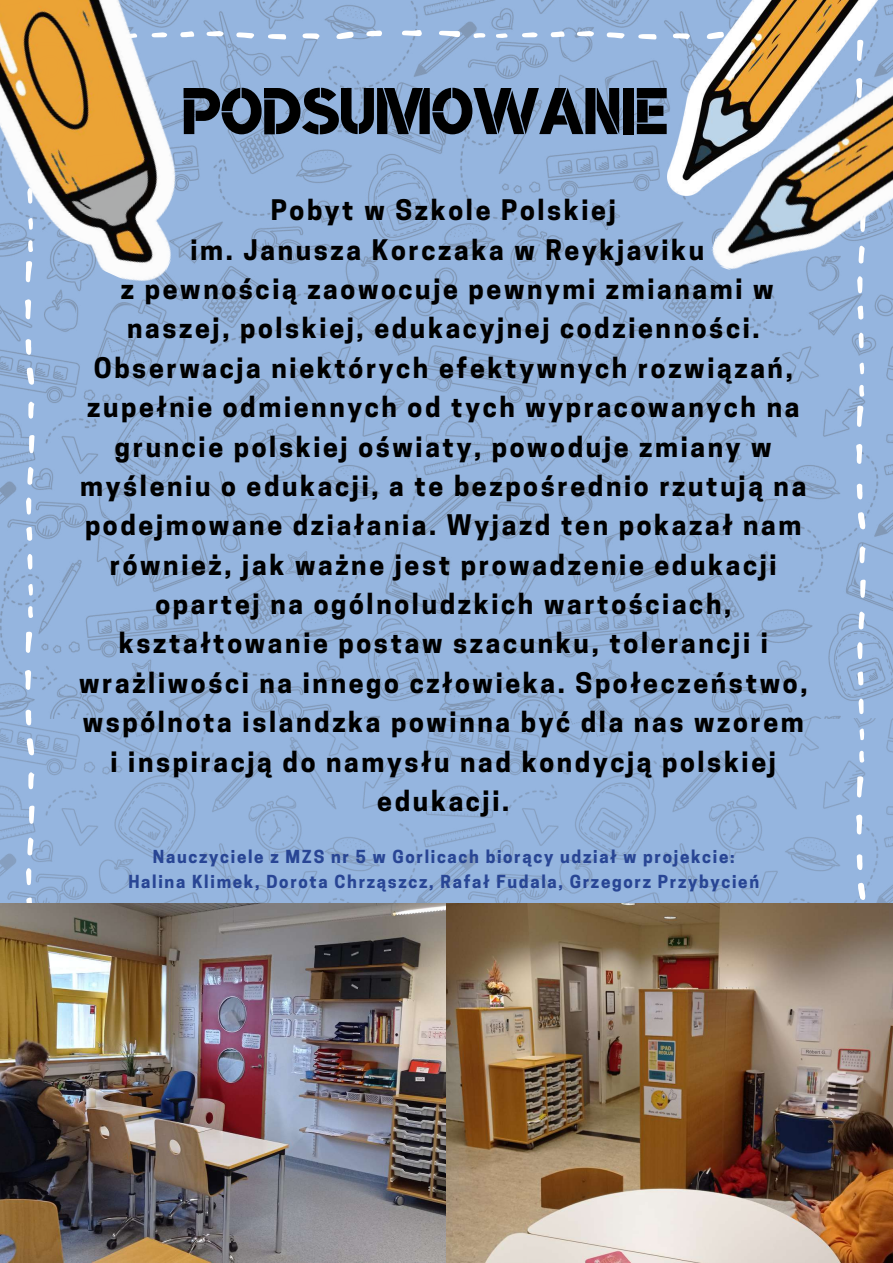
<style>
.page{position:relative;width:893px;height:1263px;background:#fff}
.page>*{position:absolute;margin:0;border:0;box-sizing:border-box;transform-origin:0 0}
.t1{font:89.93px "Brosh K";color:#000}
.t2{font:700 26.62px/39.4px "Cooper Hewitt";letter-spacing:.1em;color:#000;text-align:center}
.t3{font:700 16.88px/24.8px "Cooper Hewitt";letter-spacing:.1em;color:#284594;text-align:center}
</style>
<div class="page">
<img style="left:0;top:0;width:893px;height:904px">
<svg style="left:859px;top:385px;width:5px;height:12px"></svg>
<svg style="left:859px;top:362px;width:5px;height:12px"></svg>
<svg style="left:857px;top:776px;width:6px;height:21px"></svg>
<svg style="left:858px;top:882px;width:7px;height:18px"></svg>
<svg style="left:856px;top:814px;width:6px;height:20px"></svg>
<svg style="left:856px;top:854px;width:6px;height:16px"></svg>
<svg style="left:857px;top:405px;width:6px;height:22px"></svg>
<svg style="left:858px;top:512px;width:7px;height:17px"></svg>
<svg style="left:856px;top:444px;width:6px;height:20px"></svg>
<svg style="left:860px;top:579px;width:5px;height:19px"></svg>
<svg style="left:858px;top:611px;width:6px;height:18px"></svg>
<svg style="left:859px;top:546px;width:6px;height:17px"></svg>
<svg style="left:856px;top:483px;width:6px;height:17px"></svg>
<svg style="left:857px;top:642px;width:5px;height:17px"></svg>
<svg style="left:857px;top:671px;width:6px;height:14px"></svg>
<svg style="left:858px;top:698px;width:5px;height:16px"></svg>
<svg style="left:859px;top:751px;width:5px;height:12px"></svg>
<svg style="left:859px;top:728px;width:5px;height:12px"></svg>
<img style="left:707px;top:196px;width:186px;height:157px">
<svg style="left:26px;top:631px;width:6px;height:22px"></svg>
<svg style="left:27px;top:738px;width:7px;height:17px"></svg>
<svg style="left:25px;top:670px;width:6px;height:20px"></svg>
<svg style="left:29px;top:805px;width:6px;height:19px"></svg>
<svg style="left:27px;top:837px;width:6px;height:18px"></svg>
<svg style="left:28px;top:772px;width:6px;height:17px"></svg>
<svg style="left:26px;top:709px;width:5px;height:17px"></svg>
<svg style="left:26px;top:868px;width:5px;height:17px"></svg>
<svg style="left:26px;top:897px;width:6px;height:7px"></svg>
<svg style="left:27px;top:367px;width:7px;height:18px"></svg>
<svg style="left:25px;top:299px;width:6px;height:20px"></svg>
<svg style="left:29px;top:435px;width:6px;height:18px"></svg>
<svg style="left:27px;top:467px;width:6px;height:18px"></svg>
<svg style="left:28px;top:401px;width:6px;height:18px"></svg>
<svg style="left:26px;top:339px;width:5px;height:16px"></svg>
<svg style="left:26px;top:497px;width:5px;height:18px"></svg>
<svg style="left:26px;top:527px;width:6px;height:14px"></svg>
<svg style="left:27px;top:554px;width:5px;height:15px"></svg>
<svg style="left:28px;top:606px;width:5px;height:12px"></svg>
<svg style="left:28px;top:584px;width:5px;height:12px"></svg>
<svg style="left:439px;top:31px;width:21px;height:6px"></svg>
<svg style="left:336px;top:32px;width:18px;height:7px"></svg>
<svg style="left:402px;top:30px;width:20px;height:6px"></svg>
<svg style="left:282px;top:34px;width:4px;height:6px"></svg>
<svg style="left:302px;top:33px;width:18px;height:6px"></svg>
<svg style="left:366px;top:31px;width:16px;height:5px"></svg>
<img style="left:0;top:0;width:282px;height:294px">
<svg style="left:638px;top:34px;width:18px;height:6px"></svg>
<svg style="left:606px;top:32px;width:19px;height:6px"></svg>
<svg style="left:577px;top:31px;width:17px;height:5px"></svg>
<svg style="left:550px;top:31px;width:14px;height:6px"></svg>
<svg style="left:522px;top:32px;width:15px;height:5px"></svg>
<svg style="left:473px;top:33px;width:12px;height:5px"></svg>
<svg style="left:496px;top:33px;width:12px;height:5px"></svg>
<img style="left:667px;top:0;width:226px;height:196px">
<img style="left:0;top:904px;width:446px;height:359px">
<img style="left:446px;top:904px;width:447px;height:359px">
<h1 class="t1" style="left:182px;top:69px;width:487px">PODSUMOWANIE</h1>
<p class="t2" style="left:79px;top:194px;width:730px">Pobyt w Szkole Polskiej<br>im. Janusza Korczaka w Reykjaviku<br>z pewnością zaowocuje pewnymi zmianami w naszej, polskiej, edukacyjnej codzienności.<br>Obserwacja niektórych efektywnych rozwiązań, zupełnie odmiennych od tych wypracowanych na gruncie polskiej oświaty, powoduje zmiany w myśleniu o edukacji, a te bezpośrednio rzutują na podejmowane działania. Wyjazd ten pokazał nam również, jak ważne jest prowadzenie edukacji opartej na ogólnoludzkich wartościach, kształtowanie postaw szacunku, tolerancji i wrażliwości na innego człowieka. Społeczeństwo, wspólnota islandzka powinna być dla nas wzorem i inspiracją do namysłu nad kondycją polskiej edukacji.</p>
<p class="t3" style="left:128px;top:847px;width:632px">Nauczyciele z MZS nr 5 w Gorlicach biorący udział w projekcie:<br>Halina Klimek, Dorota Chrząszcz, Rafał Fudala, Grzegorz Przybycień</p>
</div>
